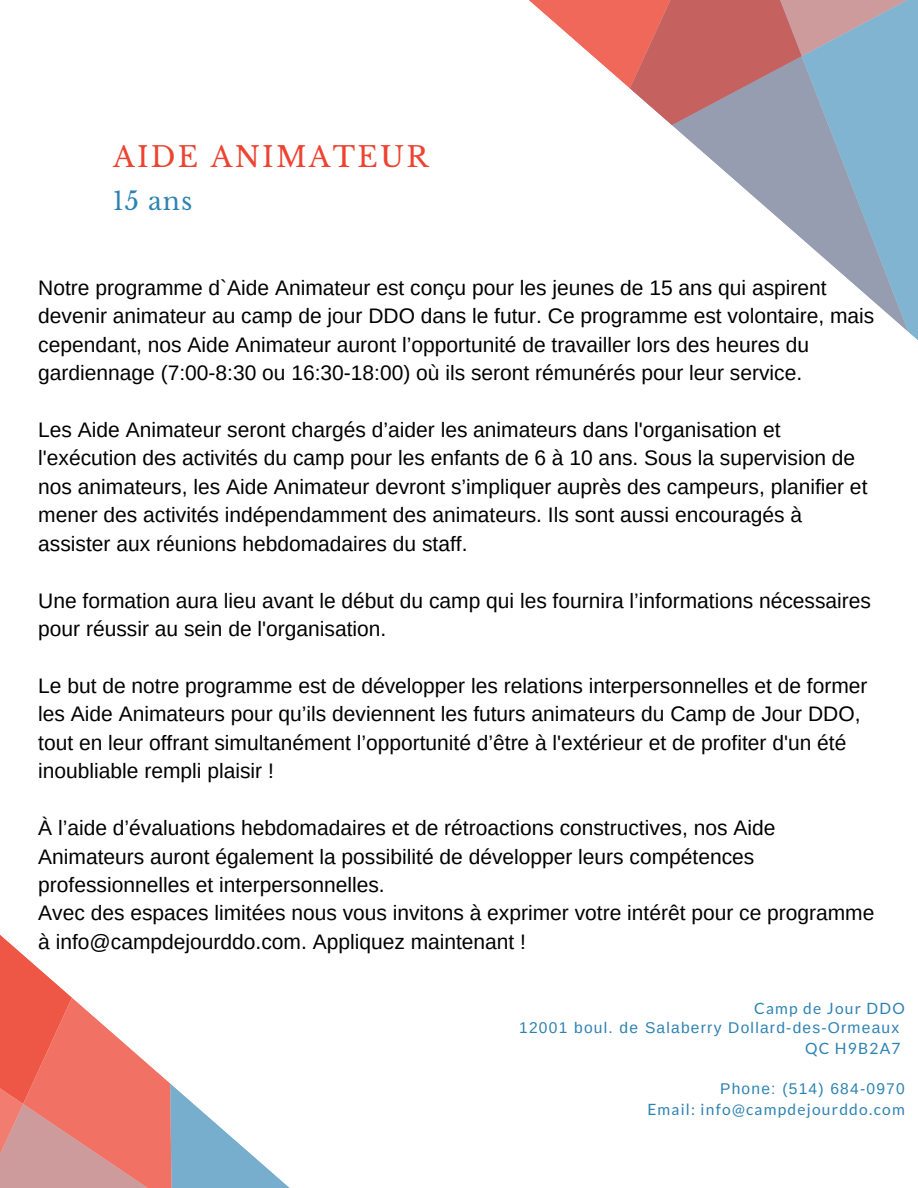
<style>
.page{position:relative;width:918px;height:1188px;background:#fff}
.page>*{position:absolute;margin:0;border:0;box-sizing:border-box;transform-origin:0 0}
.t1{font:28.05px "Libre Baskerville";letter-spacing:.08em;color:#ed4330}
.t2{font:24.9px "Libre Baskerville";color:#2e82b2}
.t3{font:21px/28.5px "Arimo";color:#000}
.t4{font:15.6px "Arimo";letter-spacing:.08em;color:#2e82b2}
.t5{font:15.6px "Lato";letter-spacing:.08em;color:#2e82b2}
</style>
<div class="page">
<svg style="left:717px;top:165px;width:31px;height:27px"></svg>
<svg style="left:748px;top:95px;width:170px;height:245px"></svg>
<svg style="left:637px;top:95px;width:226px;height:70px;fill:#969db0"></svg>
<svg style="left:529px;top:0;width:389px;height:95px;background:#c49295"></svg>
<svg style="left:0;top:935px;width:290px;height:253px"></svg>
<p class="t1" style="left:113px;top:140px;width:317px">AIDE ANIMATEUR</p>
<p class="t2" style="left:113px;top:185px;width:81px">15 ans</p>
<p class="t3" style="left:38px;top:273px;width:838px">Notre programme d`Aide Animateur est conçu pour les jeunes de 15 ans qui aspirent devenir animateur au camp de jour DDO dans le futur. Ce programme est volontaire, mais cependant, nos Aide Animateur auront l’opportunité de travailler lors des heures du gardiennage (7:00-8:30 ou 16:30-18:00) où ils seront rémunérés pour leur service.</p>
<p class="t3" style="left:38px;top:416px;width:831px">Les Aide Animateur seront chargés d’aider les animateurs dans l'organisation et l'exécution des activités du camp pour les enfants de 6 à 10 ans. Sous la supervision de nos animateurs, les Aide Animateur devront s’impliquer auprès des campeurs, planifier et mener des activités indépendamment des animateurs. Ils sont aussi encouragés à assister aux réunions hebdomadaires du staff.</p>
<p class="t3" style="left:38px;top:586px;width:834px">Une formation aura lieu avant le début du camp qui les fournira l’informations nécessaires pour réussir au sein de l'organisation.</p>
<p class="t3" style="left:38px;top:671px;width:831px">Le but de notre programme est de développer les relations interpersonnelles et de former les Aide Animateurs pour qu’ils deviennent les futurs animateurs du Camp de Jour DDO, tout en leur offrant simultanément l’opportunité d’être à l'extérieur et de profiter d'un été inoubliable rempli plaisir !</p>
<p class="t3" style="left:38px;top:814px;width:739px">À l’aide d’évaluations hebdomadaires et de rétroactions constructives, nos Aide<br>Animateurs auront également la possibilité de développer leurs compétences professionnelles et interpersonnelles.</p>
<p class="t3" style="left:38px;top:899px;width:838px">Avec des espaces limitées nous vous invitons à exprimer votre intérêt pour ce programme à info@campdejourddo.com. Appliquez maintenant !</p>
<p class="t5" style="left:754px;top:999px;width:152px">Camp de Jour DDO</p>
<p class="t4" style="left:519px;top:1019px;width:382px">12001 boul. de Salaberry Dollard-des-Ormeaux</p>
<p class="t5" style="left:805px;top:1039px;width:97px">QC H9B2A7</p>
<p class="t4" style="left:720px;top:1079px;width:186px">Phone: (514) 684-0970</p>
<p class="t5" style="left:647px;top:1099px;width:259px">Email: info@campdejourddo.com</p>
</div>
